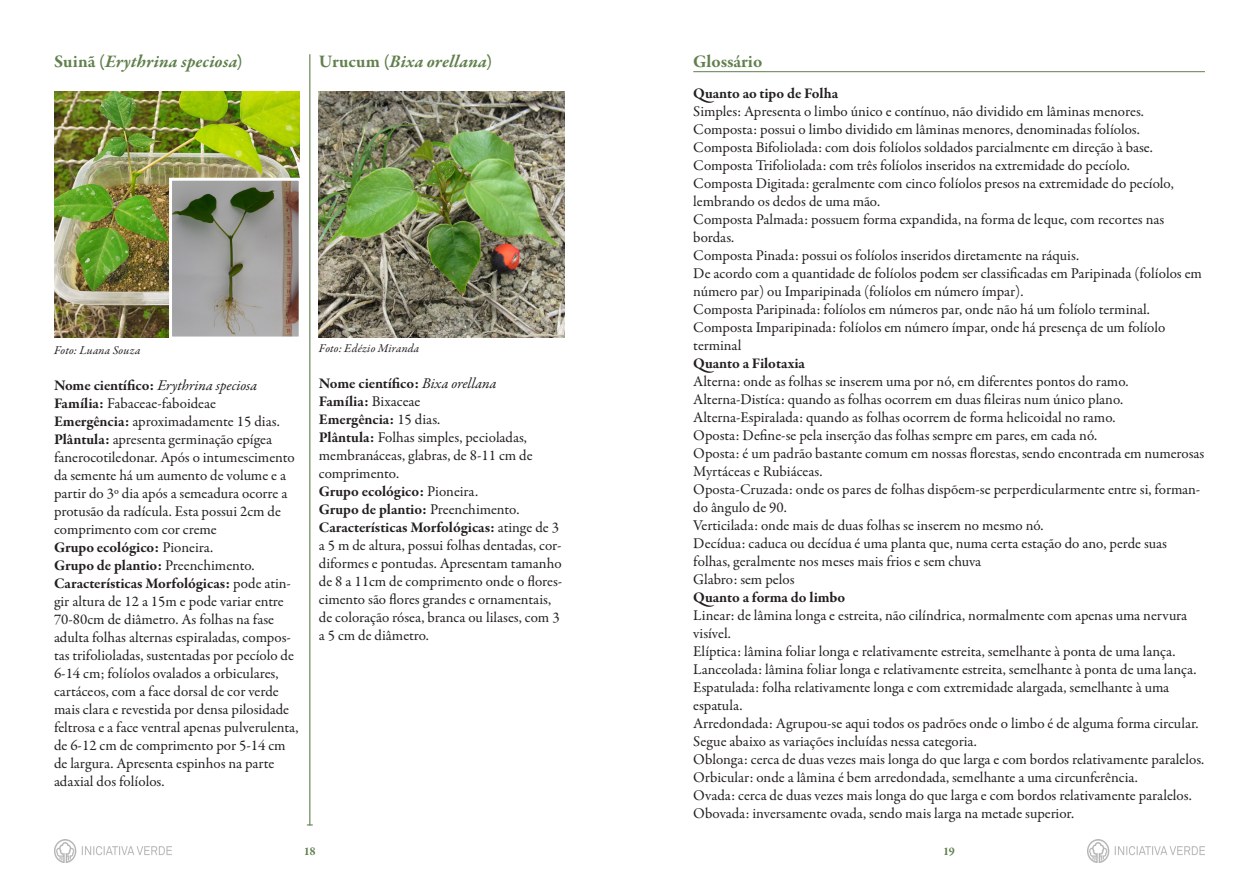
<style>
.page{position:relative;width:1259px;height:893px;background:#fff}
.page>*{position:absolute;margin:0;border:0;box-sizing:border-box;transform-origin:0 0}
.MdP_-_nome_das_espéc{font:italic 700 18px "Garamond Premr Pro";letter-spacing:.01em;color:#61804d}
.MdP_-_Subtítulo{font:700 18px "Garamond Premr Pro";color:#61804d}
.MdP_-_Descrição{font:15px/18px "Garamond Premr Pro";color:#231f20}
.MdP_-_Descrição-2{font:700 15px "Garamond Premr Pro";letter-spacing:-.005em;color:#231f20}
.MdP_-_Descrição-3{font:italic 15px "Garamond Premr Pro";color:#231f20}
.MdP_-_Legenda{font:italic 12px "Garamond Premr Pro";letter-spacing:.015em;color:#231f20}
.MdP_-_Legenda-2{font:700 12px "Garamond Premr Pro";color:#61804d}
.s1{font-style:normal}
.s2{font-weight:700;font-style:normal}
.s3{font-weight:700}
.s4{font-weight:400}
.s5{font-weight:400;font-style:italic}
</style>
<div class="page">
<hr style="left:309px;top:55px;width:1px;height:770px;background:#61804d">
<img style="left:54px;top:840px;width:118px;height:22px">
<img style="left:1087px;top:840px;width:118px;height:22px">
<img style="left:54px;top:92px;width:246px;height:246px">
<img style="left:173px;top:182px;width:125px;height:154px">
<div style="left:169px;top:178px;width:133px;height:162px;border:3px solid #fff"></div>
<img style="left:319px;top:92px;width:246px;height:246px">
<hr style="left:693px;top:71px;width:512px;height:1px;background:#61804d">
<p class="MdP_-_nome_das_espéc" style="left:54px;top:50px;width:190px"><span class="s1">Suinã (</span>Erythrina speciosa<span class="s1">)</span></p>
<p class="MdP_-_nome_das_espéc" style="left:319px;top:50px;width:174px"><span class="s1">Urucum (</span>Bixa orellana<span class="s1">)</span></p>
<p class="MdP_-_Legenda" style="left:54px;top:343px;width:88px">Foto: Luana Souza</p>
<p class="MdP_-_Descrição-3" style="left:54px;top:376px;width:205px"><span class="s2">Nome científico:</span> Erythrina speciosa</p>
<p class="MdP_-_Descrição" style="left:54px;top:395px;width:163px"><span class="s3">Família:</span> Fabaceae-faboideae</p>
<p class="MdP_-_Descrição" style="left:54px;top:413px;width:227px"><span class="s3">Emergência:</span> aproximadamente 15 dias.</p>
<p class="MdP_-_Descrição" style="left:54px;top:431px;width:242px"><span class="s3">Plântula:</span> apresenta germinação epígea fanerocotiledonar. Após o intumescimento da semente há um aumento de volume e a partir do 3º dia após a semeadura ocorre a protusão da radícula. Esta possui 2cm de comprimento com cor creme</p>
<p class="MdP_-_Descrição-2" style="left:54px;top:538px;width:161px">Grupo ecológico: <span class="s4">Pioneira.</span></p>
<p class="MdP_-_Descrição-2" style="left:54px;top:556px;width:202px">Grupo de plantio: <span class="s4">Preenchimento.</span></p>
<p class="MdP_-_Descrição" style="left:54px;top:575px;width:246px"><span class="s3">Características Morfológicas:</span> pode atin&shy;gir altura de 12 a 15m e pode variar entre 70-80cm de diâmetro. As folhas na fase adulta folhas alternas espiraladas, compos&shy;tas trifolioladas, sustentadas por pecíolo de 6-14 cm; folíolos ovalados a orbiculares, cartáceos, com a face dorsal de cor verde mais clara e revestida por densa pilosidade feltrosa e a face ventral apenas pulverulenta, de 6-12 cm de comprimento por 5-14 cm de largura. Apresenta espinhos na parte adaxial dos folíolos.</p>
<p class="MdP_-_Legenda" style="left:319px;top:341px;width:102px">Foto: Edézio Miranda</p>
<p class="MdP_-_Descrição-2" style="left:319px;top:374px;width:179px">Nome científico: <span class="s5">Bixa orellana</span></p>
<p class="MdP_-_Descrição-2" style="left:319px;top:392px;width:103px">Família: <span class="s4">Bixaceae</span></p>
<p class="MdP_-_Descrição-2" style="left:319px;top:410px;width:123px">Emergência: <span class="s4">15 dias.</span></p>
<p class="MdP_-_Descrição" style="left:319px;top:429px;width:215px"><span class="s3">Plântula:</span> Folhas simples, pecioladas, membranáceas, glabras, de 8-11 cm de comprimento.</p>
<p class="MdP_-_Descrição-2" style="left:319px;top:482px;width:161px">Grupo ecológico: <span class="s4">Pioneira.</span></p>
<p class="MdP_-_Descrição-2" style="left:319px;top:500px;width:202px">Grupo de plantio: <span class="s4">Preenchimento.</span></p>
<p class="MdP_-_Descrição" style="left:319px;top:519px;width:245px"><span class="s3">Características Morfológicas:</span> atinge de 3 a 5 m de altura, possui folhas dentadas, cor&shy;diformes e pontudas. Apresentam tamanho de 8 a 11cm de comprimento onde o flores&shy;cimento são flores grandes e ornamentais, de coloração rósea, branca ou lilases, com 3 a 5 cm de diâmetro.</p>
<p class="MdP_-_Legenda-2" style="left:304px;top:844px;width:13px">18</p>
<p class="MdP_-_Subtítulo" style="left:693px;top:50px;width:70px">Glossário</p>
<p class="MdP_-_Descrição-2" style="left:693px;top:84px;width:146px">Quanto ao tipo de Folha</p>
<p class="MdP_-_Descrição" style="left:693px;top:102px;width:452px">Simples: Apresenta o limbo único e contínuo, não dividido em lâminas menores.</p>
<p class="MdP_-_Descrição" style="left:693px;top:120px;width:448px">Composta: possui o limbo dividido em lâminas menores, denominadas folíolos.</p>
<p class="MdP_-_Descrição" style="left:693px;top:138px;width:461px">Composta Bifoliolada: com dois folíolos soldados parcialmente em direção à base.</p>
<p class="MdP_-_Descrição" style="left:693px;top:156px;width:438px">Composta Trifoliolada: com três folíolos inseridos na extremidade do pecíolo.</p>
<p class="MdP_-_Descrição" style="left:693px;top:174px;width:482px">Composta Digitada: geralmente com cinco folíolos presos na extremidade do pecíolo, lembrando os dedos de uma mão.</p>
<p class="MdP_-_Descrição" style="left:693px;top:210px;width:472px">Composta Palmada: possuem forma expandida, na forma de leque, com recortes nas bordas.</p>
<p class="MdP_-_Descrição" style="left:693px;top:246px;width:387px">Composta Pinada: possui os folíolos inseridos diretamente na ráquis.</p>
<p class="MdP_-_Descrição" style="left:693px;top:264px;width:510px">De acordo com a quantidade de folíolos podem ser classificadas em Paripinada (folíolos em número par) ou Imparipinada (folíolos em número ímpar).</p>
<p class="MdP_-_Descrição" style="left:693px;top:300px;width:458px">Composta Paripinada: folíolos em números par, onde não há um folíolo terminal.</p>
<p class="MdP_-_Descrição" style="left:693px;top:318px;width:474px">Composta Imparipinada: folíolos em número ímpar, onde há presença de um folíolo terminal</p>
<p class="MdP_-_Descrição-2" style="left:693px;top:354px;width:113px">Quanto a Filotaxia</p>
<p class="MdP_-_Descrição" style="left:693px;top:372px;width:437px">Alterna: onde as folhas se inserem uma por nó, em diferentes pontos do ramo.</p>
<p class="MdP_-_Descrição" style="left:693px;top:390px;width:431px">Alterna-Distíca: quando as folhas ocorrem em duas fileiras num único plano.</p>
<p class="MdP_-_Descrição" style="left:693px;top:408px;width:424px">Alterna-Espiralada: quando as folhas ocorrem de forma helicoidal no ramo.</p>
<p class="MdP_-_Descrição" style="left:693px;top:426px;width:405px">Oposta: Define-se pela inserção das folhas sempre em pares, em cada nó.</p>
<p class="MdP_-_Descrição" style="left:693px;top:444px;width:513px">Oposta: é um padrão bastante comum em nossas florestas, sendo encontrada em numerosas<br>Myrtáceas e Rubiáceas.</p>
<p class="MdP_-_Descrição" style="left:693px;top:480px;width:508px">Oposta-Cruzada: onde os pares de folhas dispõem-se perperdicularmente entre si, forman&shy;do ângulo de 90.</p>
<p class="MdP_-_Descrição" style="left:693px;top:516px;width:352px">Verticilada: onde mais de duas folhas se inserem no mesmo nó.</p>
<p class="MdP_-_Descrição" style="left:693px;top:534px;width:475px">Decídua: caduca ou decídua é uma planta que, numa certa estação do ano, perde suas folhas, geralmente nos meses mais frios e sem chuva</p>
<p class="MdP_-_Descrição" style="left:693px;top:570px;width:103px">Glabro: sem pelos</p>
<p class="MdP_-_Descrição-2" style="left:693px;top:588px;width:153px">Quanto a forma do limbo</p>
<p class="MdP_-_Descrição" style="left:693px;top:606px;width:495px">Linear: de lâmina longa e estreita, não cilíndrica, normalmente com apenas uma nervura visível.</p>
<p class="MdP_-_Descrição" style="left:693px;top:642px;width:484px">Elíptica: lâmina foliar longa e relativamente estreita, semelhante à ponta de uma lança.</p>
<p class="MdP_-_Descrição" style="left:693px;top:660px;width:505px">Lanceolada: lâmina foliar longa e relativamente estreita, semelhante à ponta de uma lança.</p>
<p class="MdP_-_Descrição" style="left:693px;top:678px;width:477px">Espatulada: folha relativamente longa e com extremidade alargada, semelhante à uma espatula.</p>
<p class="MdP_-_Descrição" style="left:693px;top:714px;width:507px">Arredondada: Agrupou-se aqui todos os padrões onde o limbo é de alguma forma circular.<br>Segue abaixo as variações incluídas nessa categoria.</p>
<p class="MdP_-_Descrição" style="left:693px;top:750px;width:512px">Oblonga: cerca de duas vezes mais longa do que larga e com bordos relativamente paralelos.</p>
<p class="MdP_-_Descrição" style="left:693px;top:768px;width:446px">Orbicular: onde a lâmina é bem arredondada, semelhante a uma circunferência.</p>
<p class="MdP_-_Descrição" style="left:693px;top:786px;width:500px">Ovada: cerca de duas vezes mais longa do que larga e com bordos relativamente paralelos.</p>
<p class="MdP_-_Descrição" style="left:693px;top:804px;width:382px">Obovada: inversamente ovada, sendo mais larga na metade superior.</p>
<p class="MdP_-_Legenda-2" style="left:943px;top:844px;width:13px">19</p>
</div>
